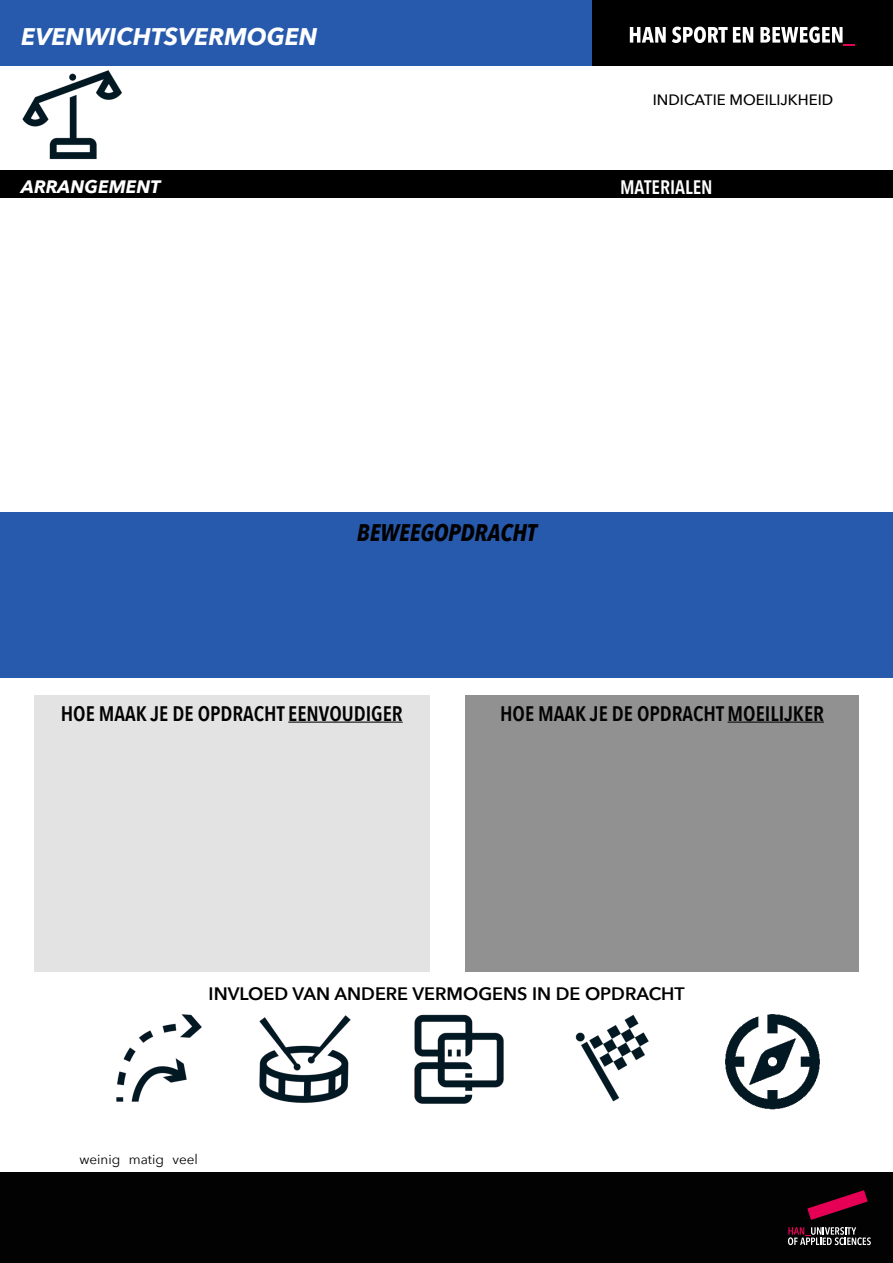
<style>
.page{position:relative;width:893px;height:1263px;background:#fff}
.page>*{position:absolute;margin:0;border:0;box-sizing:border-box;transform-origin:0 0}
.t1{font:italic 700 24px "Avenir Next";color:#fff}
.t2{font:italic 700 24px "Avenir Next Condensed";color:#000}
.t3{font:600 21px "Avenir Next Condensed";color:#020203}
.t4{font:600 19.5px "Avenir Next Condensed";color:#fff}
.t5{font:600 18px "Avenir Next";color:#000}
.t6{font:italic 700 18px "Avenir Next";color:#fff}
.t7{font:500 15px "Avenir Next";color:#000}
.t8{font:13.5px "Avenir Next";color:#000}
</style>
<div class="page">
<div style="left:592px;top:0;width:301px;height:66px;background:#000"></div>
<svg style="left:630px;top:27px;width:225px;height:19px"></svg>
<div style="left:0;top:170px;width:628px;height:28px;background:#000"></div>
<div style="left:620px;top:170px;width:273px;height:28px;background:#000"></div>
<div style="left:0;top:0;width:592px;height:66px;background:#275aad"></div>
<div style="left:0;top:1172px;width:893px;height:91px;background:#020203"></div>
<svg style="left:807px;top:1190px;width:61px;height:30px"></svg>
<svg style="left:788px;top:1227px;width:83px;height:18px"></svg>
<div style="left:0;top:512px;width:893px;height:166px;background:#275aad"></div>
<div style="left:465px;top:695px;width:394px;height:277px;background:#919191"></div>
<hr style="left:728px;top:721px;width:96px;height:2px;background:#020203">
<div style="left:34px;top:695px;width:395px;height:277px;background:#e3e3e3"></div>
<hr style="left:288px;top:721px;width:115px;height:2px;background:#020203">
<img style="left:116px;top:1014px;width:86px;height:88px">
<img style="left:259px;top:1015px;width:92px;height:88px">
<img style="left:414px;top:1014px;width:90px;height:90px">
<img style="left:575px;top:1015px;width:74px;height:87px">
<img style="left:725px;top:1014px;width:95px;height:96px">
<img style="left:22px;top:70px;width:100px;height:90px">
<p class="t1" style="left:21px;top:16px;width:298px">EVENWICHTSVERMOGEN</p>
<p class="t6" style="left:21px;top:171px;width:141px">ARRANGEMENT</p>
<p class="t7" style="left:653px;top:87px;width:182px">INDICATIE MOEILIJKHEID</p>
<p class="t4" style="left:620px;top:170px;width:94px">MATERIALEN</p>
<p class="t2" style="left:357px;top:517px;width:181px">BEWEEGOPDRACHT</p>
<p class="t3" style="left:61px;top:695px;width:343px">HOE MAAK JE DE OPDRACHT EENVOUDIGER</p>
<p class="t3" style="left:500px;top:695px;width:325px">HOE MAAK JE DE OPDRACHT MOEILIJKER</p>
<p class="t5" style="left:209px;top:978px;width:478px">INVLOED VAN ANDERE VERMOGENS IN DE OPDRACHT</p>
<p class="t8" style="left:79px;top:1148px;width:120px">weinig matig veel</p>
</div>
